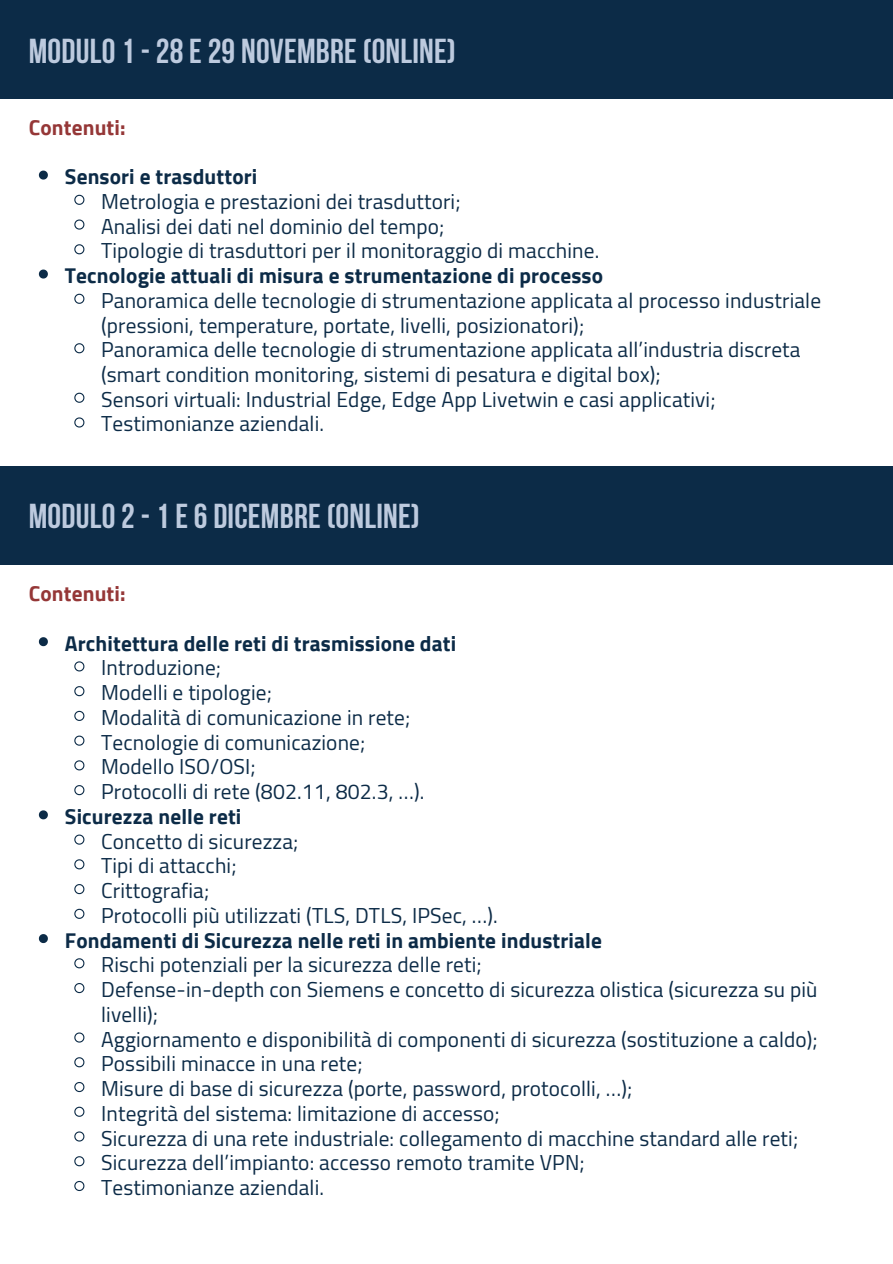
<style>
.page{position:relative;width:893px;height:1264px;background:#fff}
.page>*{position:absolute;margin:0;border:0;box-sizing:border-box;transform-origin:0 0}
.t1{font:700 34.5px "Bebas Neue";letter-spacing:.005em;color:#bdcade}
.t2{font:21.3px/24.8px "Cairo";letter-spacing:.005em;color:#0c2b47}
.t3{font:700 21.3px "Cairo";letter-spacing:.005em;color:#0c2b47}
.t4{font:700 21.3px "Cairo";letter-spacing:.005em;color:#953737}
</style>
<div class="page">
<div style="left:0;top:0;width:892px;height:99px;background:#0c2b47"></div>
<div style="left:0;top:466px;width:892px;height:99px;background:#0c2b47"></div>
<svg style="left:39px;top:170px;width:9px;height:9px"></svg>
<svg style="left:74px;top:194px;width:11px;height:11px"></svg>
<svg style="left:74px;top:219px;width:11px;height:11px"></svg>
<svg style="left:74px;top:244px;width:11px;height:11px"></svg>
<svg style="left:39px;top:269px;width:9px;height:9px"></svg>
<svg style="left:74px;top:293px;width:11px;height:11px"></svg>
<svg style="left:74px;top:343px;width:11px;height:11px"></svg>
<svg style="left:74px;top:392px;width:11px;height:11px"></svg>
<svg style="left:74px;top:417px;width:11px;height:11px"></svg>
<svg style="left:39px;top:637px;width:9px;height:9px"></svg>
<svg style="left:74px;top:661px;width:11px;height:11px"></svg>
<svg style="left:74px;top:686px;width:11px;height:11px"></svg>
<svg style="left:74px;top:710px;width:11px;height:11px"></svg>
<svg style="left:74px;top:735px;width:11px;height:11px"></svg>
<svg style="left:74px;top:760px;width:11px;height:11px"></svg>
<svg style="left:74px;top:785px;width:11px;height:11px"></svg>
<svg style="left:39px;top:810px;width:9px;height:9px"></svg>
<svg style="left:74px;top:834px;width:11px;height:11px"></svg>
<svg style="left:74px;top:859px;width:11px;height:11px"></svg>
<svg style="left:74px;top:884px;width:11px;height:11px"></svg>
<svg style="left:74px;top:908px;width:11px;height:11px"></svg>
<svg style="left:39px;top:934px;width:9px;height:9px"></svg>
<svg style="left:74px;top:958px;width:11px;height:11px"></svg>
<svg style="left:74px;top:983px;width:11px;height:10px"></svg>
<svg style="left:74px;top:1032px;width:11px;height:11px"></svg>
<svg style="left:74px;top:1057px;width:11px;height:11px"></svg>
<svg style="left:74px;top:1082px;width:11px;height:10px"></svg>
<svg style="left:74px;top:1106px;width:11px;height:11px"></svg>
<svg style="left:74px;top:1131px;width:11px;height:11px"></svg>
<svg style="left:74px;top:1156px;width:11px;height:11px"></svg>
<svg style="left:74px;top:1180px;width:11px;height:11px"></svg>
<h1 class="t1" style="left:29px;top:37px;width:428px">MODULO 1 - 28 E 29 NOVEMBRE (ONLINE)</h1>
<p class="t4" style="left:29px;top:115px;width:98px">Contenuti:</p>
<p class="t3" style="left:65px;top:164px;width:194px">Sensori e trasduttori</p>
<p class="t2" style="left:101px;top:189px;width:499px">Metrologia e prestazioni dei trasduttori;<br>Analisi dei dati nel dominio del tempo;<br>Tipologie di trasduttori per il monitoraggio di macchine.</p>
<p class="t3" style="left:65px;top:263px;width:539px">Tecnologie attuali di misura e strumentazione di processo</p>
<p class="t2" style="left:101px;top:288px;width:721px">Panoramica delle tecnologie di strumentazione applicata al processo industriale (pressioni, temperature, portate, livelli, posizionatori);<br>Panoramica delle tecnologie di strumentazione applicata all’industria discreta (smart condition monitoring, sistemi di pesatura e digital box);<br>Sensori virtuali: Industrial Edge, Edge App Livetwin e casi applicativi; Testimonianze aziendali.</p>
<h1 class="t1" style="left:29px;top:502px;width:392px">MODULO 2 - 1 E 6 DICEMBRE (ONLINE)</h1>
<p class="t4" style="left:29px;top:581px;width:98px">Contenuti:</p>
<p class="t3" style="left:65px;top:631px;width:393px">Architettura delle reti di trasmissione dati</p>
<p class="t2" style="left:101px;top:655px;width:325px">Introduzione;<br>Modelli e tipologie;<br>Modalità di comunicazione in rete;<br>Tecnologie di comunicazione;<br>Modello ISO/OSI;<br>Protocolli di rete (802.11, 802.3, …).</p>
<p class="t3" style="left:65px;top:804px;width:178px">Sicurezza nelle reti</p>
<p class="t2" style="left:101px;top:828px;width:398px">Concetto di sicurezza;<br>Tipi di attacchi;<br>Crittografia;<br>Protocolli più utilizzati (TLS, DTLS, IPSec, …).</p>
<p class="t3" style="left:65px;top:927px;width:538px">Fondamenti di Sicurezza nelle reti in ambiente industriale</p>
<p class="t2" style="left:101px;top:952px;width:718px">Rischi potenziali per la sicurezza delle reti;<br>Defense-in-depth con Siemens e concetto di sicurezza olistica (sicurezza su più livelli);<br>Aggiornamento e disponibilità di componenti di sicurezza (sostituzione a caldo); Possibili minacce in una rete;<br>Misure di base di sicurezza (porte, password, protocolli, …);<br>Integrità del sistema: limitazione di accesso;<br>Sicurezza di una rete industriale: collegamento di macchine standard alle reti; Sicurezza dell’impianto: accesso remoto tramite VPN;<br>Testimonianze aziendali.</p>
</div>
